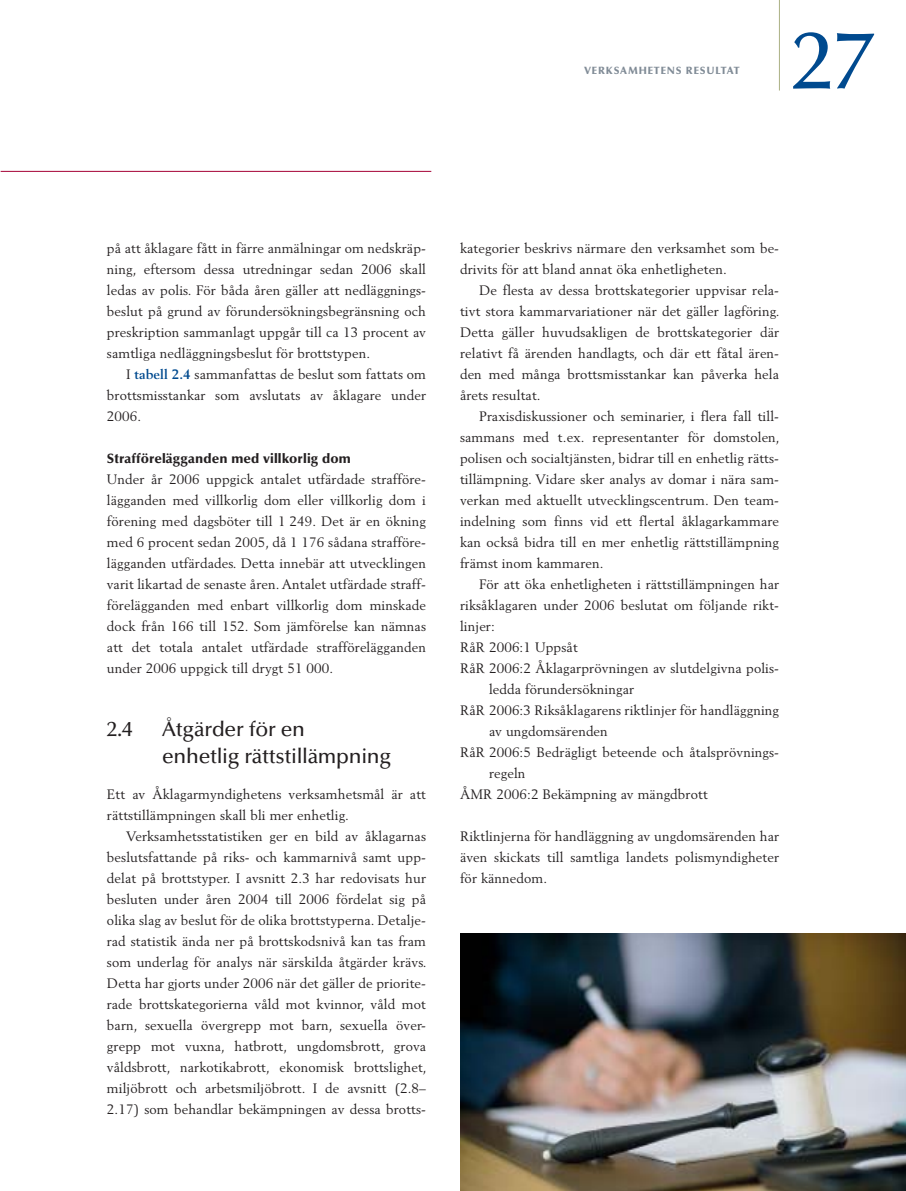
<style>
.page{position:relative;width:906px;height:1191px;background:#fff}
.page>*{position:absolute;margin:0;border:0;box-sizing:border-box;transform-origin:0 0}
.t1{font:500 82.5px "Optima";color:#004a8f}
.t2{font:500 21px/27px "Optima";letter-spacing:-.015em;color:#231f20}
.t3{font:13.5px/21px "Berling";letter-spacing:.01em;color:#231f20;text-align:justify}
.t4{font:900 13.5px "Optima";letter-spacing:.01em;color:#231f20}
.t5{font:900 10.5px "Optima";letter-spacing:.08em;color:#808b96}
.s1{font-weight:700;color:#004a8f}
</style>
<div class="page">
<hr style="left:1px;top:171px;width:430px;height:1px;background:#a50135">
<hr style="left:779px;top:0;width:1px;height:91px;background:#abb183">
<img style="left:460px;top:933px;width:446px;height:258px">
<p class="t5" style="left:584px;top:67px;width:157px">VERKSAMHETENS RESULTAT</p>
<h1 class="t1" style="left:792px;top:26px;width:84px">27</h1>
<p class="t3" style="left:107px;top:238px;width:320px">på att åklagare fått in färre anmälningar om nedskräp&shy;ning, eftersom dessa utredningar sedan 2006 skall ledas av polis. För båda åren gäller att nedläggnings&shy;beslut på grund av förundersökningsbegränsning och preskription sammanlagt uppgår till ca 13 procent av samtliga nedläggningsbeslut för brottstypen.</p>
<p class="t3" style="left:107px;top:364px;width:320px;text-indent:19px">I <span class="s1">tabell 2.4</span> sammanfattas de beslut som fattats om brottsmisstankar som avslutats av åklagare under 2006.</p>
<p class="t4" style="left:107px;top:453px;width:245px">Strafförelägganden med villkorlig dom</p>
<p class="t3" style="left:107px;top:469px;width:320px">Under år 2006 uppgick antalet utfärdade strafföre&shy;lägganden med villkorlig dom eller villkorlig dom i förening med dagsböter till 1 249. Det är en ökning med 6 procent sedan 2005, då 1 176 sådana strafföre&shy;lägganden utfärdades. Detta innebär att utvecklingen varit likartad de senaste åren. Antalet utfärdade straff&shy;förelägganden med enbart villkorlig dom minskade dock från 166 till 152. Som jämförelse kan nämnas att det totala antalet utfärdade strafförelägganden under 2006 uppgick till drygt 51 000.</p>
<h2 class="t2" style="left:107px;top:717px;width:27px">2.4</h2>
<h2 class="t2" style="left:162px;top:717px;width:230px">Åtgärder för en<br>enhetlig rättstillämpning</h2>
<p class="t3" style="left:107px;top:784px;width:320px">Ett av Åklagarmyndighetens verksamhetsmål är att rättstillämpningen skall bli mer enhetlig.</p>
<p class="t3" style="left:107px;top:826px;width:321px;text-indent:19px">Verksamhetsstatistiken ger en bild av åklagarnas beslutsfattande på riks- och kammarnivå samt upp&shy;delat på brottstyper. I avsnitt 2.3 har redovisats hur besluten under åren 2004 till 2006 fördelat sig på olika slag av beslut för de olika brottstyperna. Detalje&shy;rad statistik ända ner på brottskodsnivå kan tas fram som underlag för analys när särskilda åtgärder krävs.<br>Detta har gjorts under 2006 när det gäller de priorite&shy;rade brottskategorierna våld mot kvinnor, våld mot barn, sexuella övergrepp mot barn, sexuella över&shy;grepp mot vuxna, hatbrott, ungdomsbrott, grova våldsbrott, narkotikabrott, ekonomisk brottslighet, miljöbrott och arbetsmiljöbrott. I de avsnitt (2.8– 2.17) som behandlar bekämpningen av dessa brotts-</p>
<p class="t3" style="left:460px;top:238px;width:320px">kategorier beskrivs närmare den verksamhet som be&shy;drivits för att bland annat öka enhetligheten.</p>
<p class="t3" style="left:460px;top:280px;width:321px;text-indent:19px">De flesta av dessa brottskategorier uppvisar rela&shy;tivt stora kammarvariationer när det gäller lagföring.<br>Detta gäller huvudsakligen de brottskategorier där relativt få ärenden handlagts, och där ett fåtal ären&shy;den med många brottsmisstankar kan påverka hela årets resultat.</p>
<p class="t3" style="left:460px;top:406px;width:321px;text-indent:19px">Praxisdiskussioner och seminarier, i flera fall till&shy;sammans med t.ex. representanter för domstolen, polisen och socialtjänsten, bidrar till en enhetlig rätts&shy;tillämpning. Vidare sker analys av domar i nära sam&shy;verkan med aktuellt utvecklingscentrum. Den team&shy;indelning som finns vid ett flertal åklagarkammare kan också bidra till en mer enhetlig rättstillämpning främst inom kammaren.</p>
<p class="t3" style="left:479px;top:574px;width:301px">För att öka enhetligheten i rättstillämpningen har</p>
<p class="t3" style="left:460px;top:595px;width:320px">riksåklagaren under 2006 beslutat om följande rikt-</p>
<p class="t3" style="left:460px;top:616px;width:36px">linjer:</p>
<p class="t3" style="left:460px;top:637px;width:119px">RåR 2006:1 Uppsåt</p>
<p class="t3" style="left:460px;top:658px;width:320px">RåR 2006:2 Åklagarprövningen av slutdelgivna polis-</p>
<p class="t3" style="left:489px;top:679px;width:146px">ledda förundersökningar</p>
<p class="t3" style="left:460px;top:700px;width:320px">RåR 2006:3 Riksåklagarens riktlinjer för handläggning</p>
<p class="t3" style="left:489px;top:721px;width:120px">av ungdomsärenden</p>
<p class="t3" style="left:460px;top:742px;width:320px">RåR 2006:5 Bedrägligt beteende och åtalsprövnings-</p>
<p class="t3" style="left:489px;top:763px;width:38px">regeln</p>
<p class="t3" style="left:460px;top:784px;width:249px">ÅMR 2006:2 Bekämpning av mängdbrott</p>
<p class="t3" style="left:460px;top:826px;width:320px">Riktlinjerna för handläggning av ungdomsärenden har även skickats till samtliga landets polismyndig heter för kännedom.</p>
</div>
